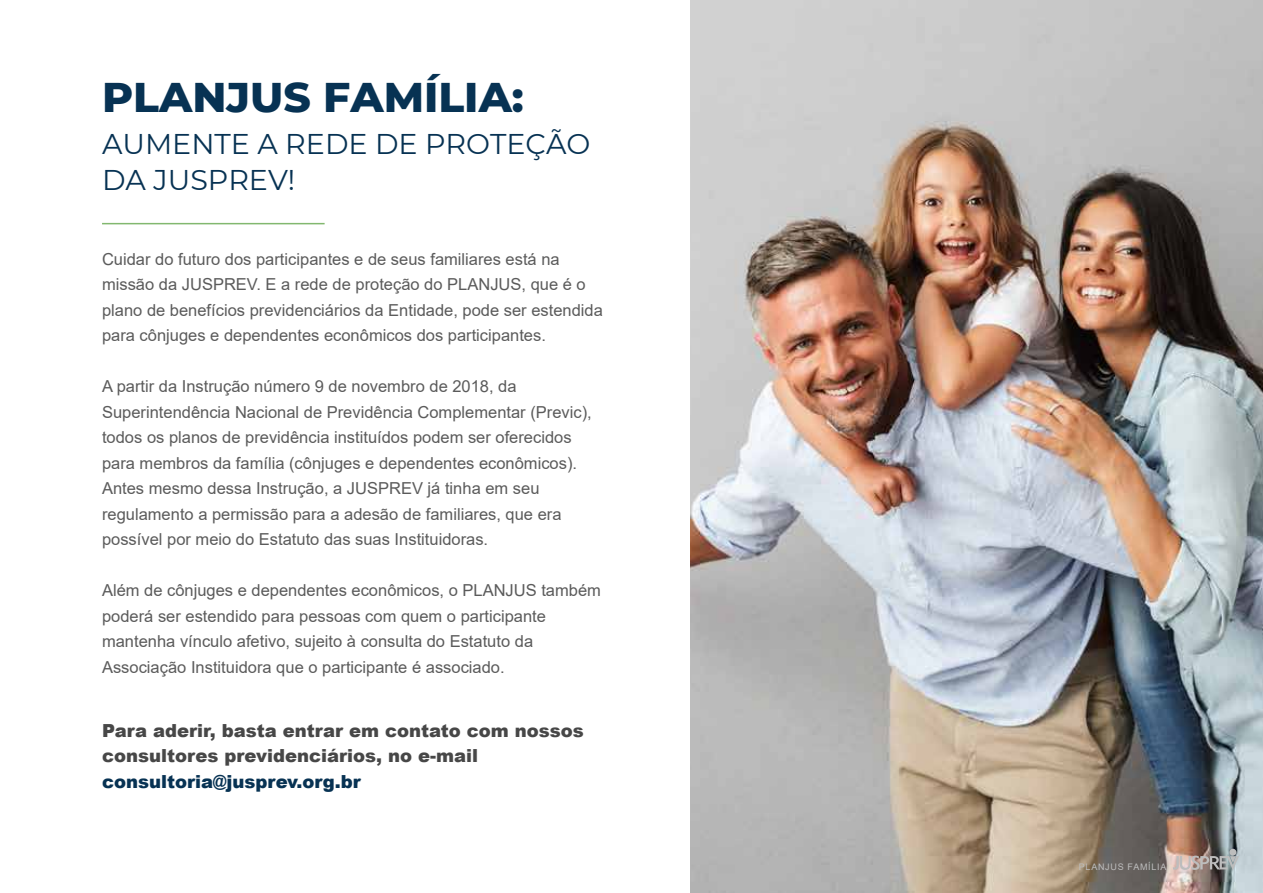
<style>
.page{position:relative;width:1263px;height:893px;background:#fff}
.page>*{position:absolute;margin:0;border:0;box-sizing:border-box;transform-origin:0 0}
.t1{font:800 42.3px "Montserrat";color:#073253}
.t2{font:28.5px/35.8px "Montserrat";color:#073253}
.t3{font:900 18px/25.5px "Arial";color:#474747}
.t4{font:900 18px "Arial";color:#073253}
.t5{font:16.5px/25.5px "Arial";color:#5b5b5b}
.t6{font:9px "Arial";letter-spacing:.08em;color:#bdbdbd}
</style>
<div class="page">
<img style="left:690px;top:1px;width:573px;height:892px">
<hr style="left:102px;top:223px;width:223px;height:1px;background:#82b86f">
<div style="left:1229px;top:849px;width:7px;height:7px;background:#bdbdbd;border-radius:50%"></div>
<svg style="left:1173px;top:856px;width:66px;height:14px"></svg>
<h1 class="t1" style="left:102px;top:66px;width:423px">PLANJUS FAMÍLIA:</h1>
<h2 class="t2" style="left:102px;top:125px;width:490px">AUMENTE A REDE DE PROTEÇÃO<br>DA JUSPREV!</h2>
<p class="t5" style="left:102px;top:246px;width:502px">Cuidar do futuro dos participantes e de seus familiares está na missão da JUSPREV. E a rede de proteção do PLANJUS, que é o plano de benefícios previdenciários da Entidade, pode ser estendida para cônjuges e dependentes econômicos dos participantes.</p>
<p class="t5" style="left:102px;top:374px;width:491px">A partir da Instrução número 9 de novembro de 2018, da Superintendência Nacional de Previdência Complementar (Previc), todos os planos de previdência instituídos podem ser oferecidos para membros da família (cônjuges e dependentes econômicos).<br>Antes mesmo dessa Instrução, a JUSPREV já tinha em seu regulamento a permissão para a adesão de familiares, que era possível por meio do Estatuto das suas Instituidoras.</p>
<p class="t5" style="left:102px;top:578px;width:500px">Além de cônjuges e dependentes econômicos, o PLANJUS também poderá ser estendido para pessoas com quem o participante mantenha vínculo afetivo, sujeito à consulta do Estatuto da Associação Instituidora que o participante é associado.</p>
<p class="t3" style="left:102px;top:717px;width:483px">Para aderir, basta entrar em contato com nossos consultores previdenciários, no e-mail</p>
<p class="t4" style="left:102px;top:768px;width:260px">consultoria@jusprev.org.br</p>
<p class="t6" style="left:1079px;top:861px;width:89px">PLANJUS FAMÍLIA</p>
</div>
